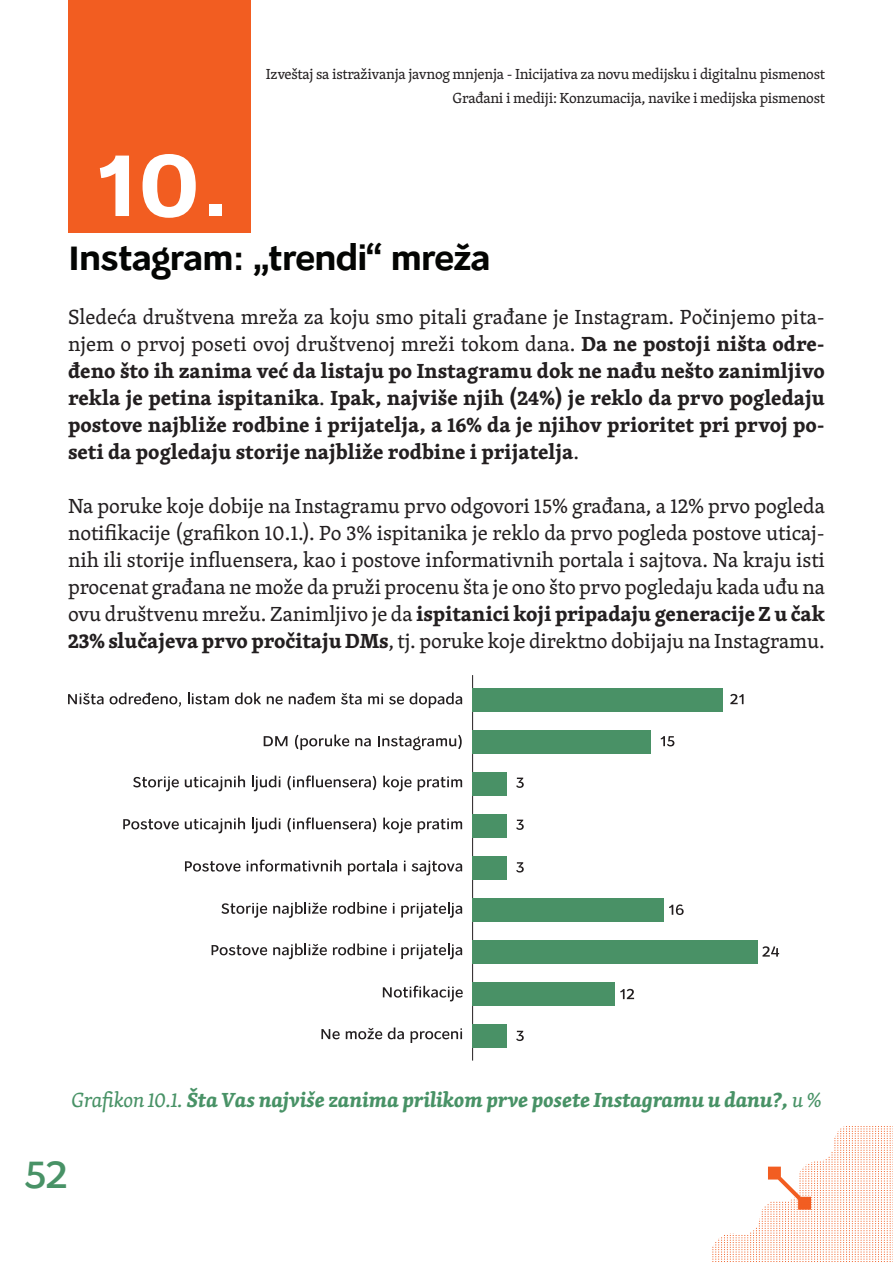
<style>
.page{position:relative;width:893px;height:1263px;background:#fff}
.page>*{position:absolute;margin:0;border:0;box-sizing:border-box;transform-origin:0 0}
.t1{font:700 93px "Osnova Pro";color:#fff}
.t2{font:500 40.5px "Osnova Pro";color:#489266}
.t3{font:700 36px "Osnova Pro";letter-spacing:-.02em;color:#040503}
.t4{font:21px/27px "Skolar PE";letter-spacing:-.005em;color:#231f20;text-align:justify}
.t5{font:700 21px/27px "Skolar PE";color:#231f20;text-align:justify}
.t6{font:italic 700 21px "Skolar PE";letter-spacing:-.01em;color:#489266}
.t7{font:15px/24px "Skolar PE";letter-spacing:-.02em;color:#231f20;text-align:right}
.s1{font-weight:400}
.s2{font-weight:700}
</style>
<div class="page">
<div style="left:68px;top:0;width:183px;height:232px;background:#f25d21"></div>
<svg style="left:68px;top:693px;width:36px;height:11px"></svg>
<svg style="left:110px;top:692px;width:71px;height:15px"></svg>
<svg style="left:188px;top:692px;width:41px;height:12px"></svg>
<svg style="left:235px;top:692px;width:26px;height:12px"></svg>
<svg style="left:267px;top:696px;width:16px;height:8px"></svg>
<svg style="left:289px;top:692px;width:46px;height:12px"></svg>
<svg style="left:341px;top:693px;width:21px;height:11px"></svg>
<svg style="left:368px;top:693px;width:15px;height:11px"></svg>
<svg style="left:389px;top:696px;width:15px;height:8px"></svg>
<svg style="left:410px;top:692px;width:52px;height:16px"></svg>
<svg style="left:264px;top:736px;width:23px;height:10px"></svg>
<svg style="left:295px;top:734px;width:54px;height:16px"></svg>
<svg style="left:355px;top:738px;width:16px;height:8px"></svg>
<svg style="left:378px;top:735px;width:84px;height:15px"></svg>
<svg style="left:133px;top:776px;width:46px;height:15px"></svg>
<svg style="left:185px;top:775px;width:60px;height:16px"></svg>
<svg style="left:252px;top:775px;width:28px;height:16px"></svg>
<svg style="left:287px;top:775px;width:89px;height:15px"></svg>
<svg style="left:383px;top:775px;width:29px;height:16px"></svg>
<svg style="left:418px;top:776px;width:44px;height:15px"></svg>
<svg style="left:123px;top:819px;width:56px;height:10px"></svg>
<svg style="left:185px;top:817px;width:60px;height:16px"></svg>
<svg style="left:252px;top:817px;width:28px;height:16px"></svg>
<svg style="left:287px;top:817px;width:89px;height:15px"></svg>
<svg style="left:383px;top:817px;width:29px;height:16px"></svg>
<svg style="left:418px;top:818px;width:44px;height:15px"></svg>
<svg style="left:185px;top:861px;width:56px;height:10px"></svg>
<svg style="left:247px;top:859px;width:94px;height:12px"></svg>
<svg style="left:348px;top:860px;width:49px;height:15px"></svg>
<svg style="left:404px;top:861px;width:2px;height:10px"></svg>
<svg style="left:412px;top:861px;width:50px;height:14px"></svg>
<svg style="left:221px;top:903px;width:46px;height:15px"></svg>
<svg style="left:273px;top:902px;width:54px;height:16px"></svg>
<svg style="left:333px;top:902px;width:54px;height:12px"></svg>
<svg style="left:393px;top:903px;width:2px;height:11px"></svg>
<svg style="left:401px;top:902px;width:61px;height:16px"></svg>
<svg style="left:212px;top:945px;width:55px;height:10px"></svg>
<svg style="left:273px;top:943px;width:54px;height:16px"></svg>
<svg style="left:333px;top:943px;width:54px;height:12px"></svg>
<svg style="left:393px;top:944px;width:2px;height:11px"></svg>
<svg style="left:401px;top:943px;width:61px;height:16px"></svg>
<svg style="left:383px;top:985px;width:80px;height:16px"></svg>
<svg style="left:321px;top:1029px;width:19px;height:10px"></svg>
<svg style="left:346px;top:1028px;width:36px;height:11px"></svg>
<svg style="left:388px;top:1027px;width:16px;height:12px"></svg>
<svg style="left:411px;top:1028px;width:51px;height:15px"></svg>
<hr style="left:472px;top:675px;width:1px;height:385px;background:#231f20">
<div style="left:473px;top:688px;width:250px;height:23px;background:#499166"></div>
<div style="left:473px;top:730px;width:178px;height:23px;background:#499166"></div>
<div style="left:473px;top:772px;width:34px;height:23px;background:#499166"></div>
<div style="left:473px;top:814px;width:34px;height:23px;background:#499166"></div>
<div style="left:473px;top:856px;width:34px;height:23px;background:#499166"></div>
<div style="left:473px;top:1024px;width:34px;height:23px;background:#499166"></div>
<div style="left:473px;top:898px;width:191px;height:23px;background:#499166"></div>
<div style="left:473px;top:940px;width:285px;height:23px;background:#499166"></div>
<div style="left:473px;top:982px;width:142px;height:23px;background:#499166"></div>
<svg style="left:730px;top:694px;width:13px;height:10px"></svg>
<svg style="left:661px;top:736px;width:13px;height:10px"></svg>
<svg style="left:620px;top:989px;width:14px;height:10px"></svg>
<svg style="left:516px;top:778px;width:8px;height:10px"></svg>
<svg style="left:516px;top:820px;width:8px;height:10px"></svg>
<svg style="left:516px;top:862px;width:8px;height:10px"></svg>
<svg style="left:516px;top:1031px;width:8px;height:10px"></svg>
<svg style="left:669px;top:904px;width:15px;height:11px"></svg>
<svg style="left:762px;top:946px;width:17px;height:10px"></svg>
<svg style="left:712px;top:1126px;width:181px;height:136px"></svg>
<p class="t7" style="left:266px;top:62px;width:561px">Izveštaj sa istraživanja javnog mnjenja - Inicijativa za novu medijsku i digitalnu pismenost<br>Građani i mediji: Konzumacija, navike i medijska pismenost</p>
<h1 class="t1" style="left:96px;top:127px;width:137px">10.</h1>
<h3 class="t3" style="left:68px;top:236px;width:424px">Instagram: „trendi“ mreža</h3>
<p class="t5" style="left:68px;top:302px;width:758px"><span class="s1">Sledeća društvena mreža za koju smo pitali građane je Instagram. Počinjemo pita&shy;njem o prvoj poseti ovoj društvenoj mreži tokom dana.</span> Da ne postoji ništa odre&shy;đeno što ih zanima već da listaju po Instagramu dok ne nađu nešto zanimljivo rekla je petina ispitanika<span class="s1">.</span> Ipak, najviše njih (24%) je reklo da prvo pogledaju postove najbliže rodbine i prijatelja, a 16% da je njihov prioritet pri prvoj po&shy;seti da pogledaju storije najbliže rodbine i prijatelja<span class="s1">.</span></p>
<p class="t4" style="left:68px;top:492px;width:758px">Na poruke koje dobije na Instagramu prvo odgovori 15% građana, a 12% prvo pogleda notifikacije (grafikon 10.1.). Po 3% ispitanika je reklo da prvo pogleda postove uticaj&shy;nih ili storije influensera, kao i postove informativnih portala i sajtova. Na kraju isti procenat građana ne može da pruži procenu šta je ono što prvo pogledaju kada uđu na ovu društvenu mrežu. Zanimljivo je da <span class="s2">ispitanici koji pripadaju generacije Z u čak 23% slučajeva prvo pročitaju DMs</span>, tj. poruke koje direktno dobijaju na Instagramu.</p>
<p class="t6" style="left:71px;top:1083px;width:752px"><span class="s1">Grafikon 10.1.</span> Šta Vas najviše zanima prilikom prve posete Instagramu u danu?, <span class="s1">u %</span></p>
<h2 class="t2" style="left:24px;top:1149px;width:45px">52</h2>
</div>
